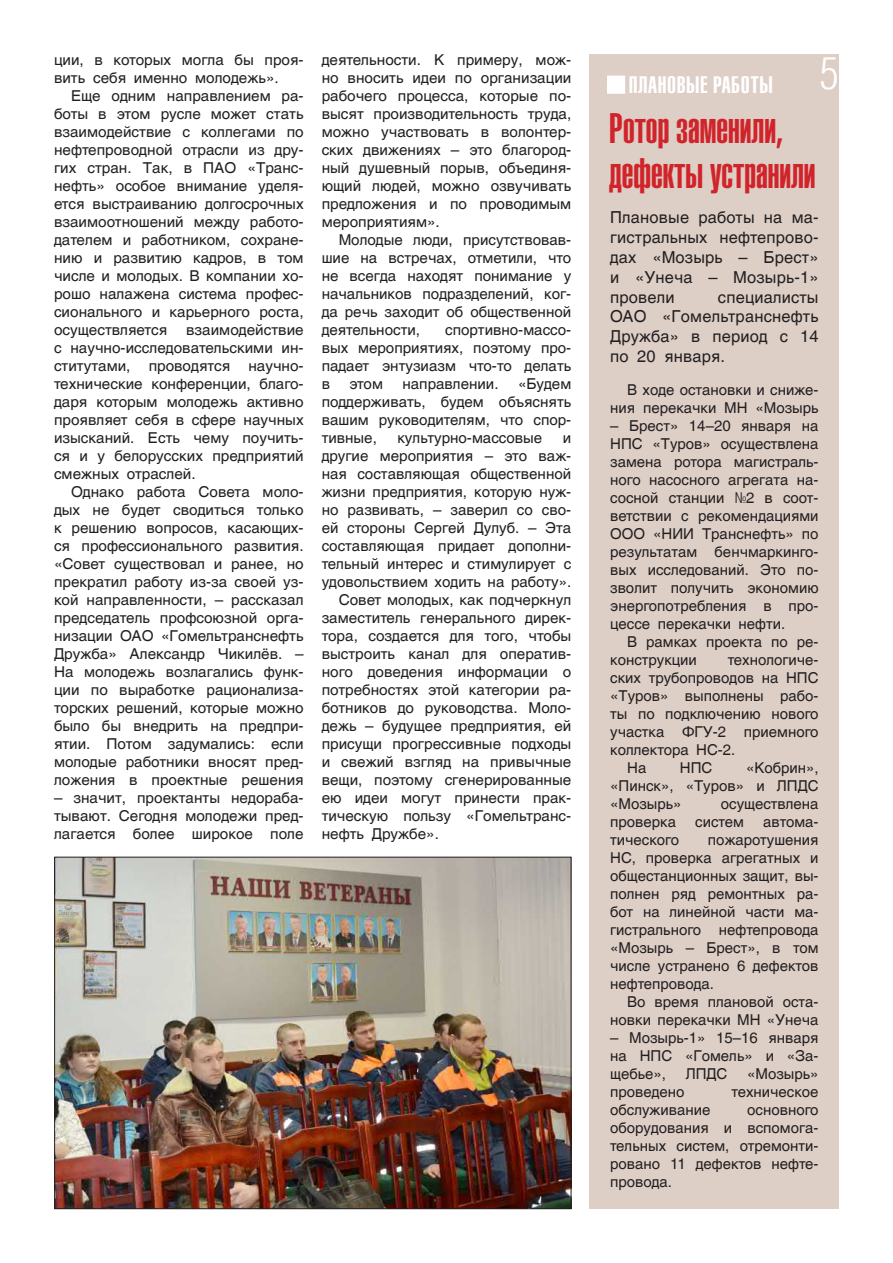
<style>
.page{position:relative;width:893px;height:1263px;background:#fff}
.page>*{position:absolute;margin:0;border:0;box-sizing:border-box;transform-origin:0 0}
.t1{font:300 45px "Helios Cond";color:#fff}
.t2{font:42px "Helios Ultra Compressed";color:#d1232a}
.t3{font:23.55px "Helios Ultra Compressed";letter-spacing:.02em;color:#fff;scale:1.15 1}
.t4{font:16.5px/19.8px "AG Helvetica Cyr Roman";letter-spacing:.01em;color:#231f20;text-align:justify}
.t5{font:15px/18px "AG Helvetica Cyr Roman";color:#231f20;text-align:justify}
.s1{font-family:"Helios Cond";font-weight:300}
</style>
<div class="page">
<div style="left:589px;top:54px;width:250px;height:1155px;background:#ddcfc6"></div>
<div style="left:607px;top:76px;width:18px;height:18px;background:#fff"></div>
<img style="left:56px;top:859px;width:513px;height:348px">
<p class="t5" style="left:54px;top:51px;width:251px">ции, в которых могла бы проя&shy;вить себя именно молодежь».</p>
<p class="t5" style="left:54px;top:87px;width:251px;text-indent:17px">Еще одним направлением ра&shy;боты в этом русле может стать взаимодействие с коллегами по нефтепроводной отрасли из дру&shy;гих стран. Так, в ПАО «Транс&shy;нефть» особое внимание уделя&shy;ется выстраиванию долгосрочных взаимоотношений между работо&shy;дателем и работником, сохране&shy;нию и развитию кадров, в том числе и молодых. В компании хо&shy;рошо налажена система профес&shy;сионального и карьерного роста, осуществляется</p>
<p class="t5" style="left:54px;top:321px;width:251px;text-indent:132px">взаимодействие с научно-исследовательскими ин&shy;ститутами, проводятся научно&shy;технические конференции, благо&shy;даря которым молодежь активно проявляет себя в сфере научных изысканий. Есть чему поучить&shy;ся и у белорусских предприятий смежных отраслей.</p>
<p class="t5" style="left:54px;top:483px;width:251px;text-indent:17px">Однако работа Совета моло&shy;дых не будет сводиться только к решению вопросов, касающих&shy;ся профессионального развития. «Совет существовал и ранее, но прекратил работу из-за своей уз&shy;кой направленности, – рассказал председатель профсоюзной орга&shy;низации ОАО «Гомельтранснефть Дружба» Александр Чикилёв. – На молодежь возлагались функ&shy;ции по выработке рационализа&shy;торских решений, которые можно было бы внедрить на предпри&shy;ятии. Потом задумались: если молодые работники вносят пред&shy;ложения в проектные решения</p>
<p class="t5" style="left:54px;top:789px;width:251px">– значит, проектанты недораба&shy;тывают. Сегодня молодежи пред&shy;лагается более широкое поле</p>
<p class="t5" style="left:322px;top:51px;width:251px">деятельности. К примеру, мож&shy;но вносить идеи по организации рабочего процесса, которые по&shy;высят производительность труда, можно участвовать в волонтер&shy;ских движениях – это благород&shy;ный душевный порыв, объединя&shy;ющий людей, можно озвучивать предложения и по проводимым мероприятиям».</p>
<p class="t5" style="left:322px;top:231px;width:251px;text-indent:17px">Молодые люди, присутствовав&shy;шие на встречах, отметили, что не всегда находят понимание у начальников подразделений, ког&shy;да речь заходит об общественной деятельности,</p>
<p class="t5" style="left:322px;top:321px;width:251px;text-indent:123px">спортивно-массо&shy;вых мероприятиях, поэтому про&shy;падает энтузиазм что-то делать в</p>
<p class="t5" style="left:322px;top:375px;width:251px;text-indent:196px">«Будем поддерживать, будем объяснять вашим руководителям, что спор&shy;тивные,</p>
<p class="t5" style="left:349px;top:375px;width:35px">этом</p>
<p class="t5" style="left:402px;top:375px;width:98px">направлении.</p>
<p class="t5" style="left:397px;top:429px;width:146px">культурно-массовые</p>
<p class="t5" style="left:322px;top:429px;width:251px;text-indent:241px">и другие мероприятия – это важ&shy;ная составляющая общественной жизни предприятия, которую нуж&shy;но развивать, – заверил со сво&shy;ей стороны Сергей Дулуб. – Эта составляющая придает дополни&shy;тельный интерес и стимулирует с удовольствием ходить на работу».</p>
<p class="t5" style="left:322px;top:591px;width:251px;text-indent:17px">Совет молодых, как подчеркнул заместитель генерального дирек&shy;тора, создается для того, чтобы выстроить канал для оператив&shy;ного доведения информации о потребностях этой категории ра&shy;ботников до руководства. Моло&shy;дежь – будущее предприятия, ей присущи прогрессивные подходы и свежий взгляд на привычные вещи, поэтому сгенерированные ею идеи могут принести прак&shy;тическую пользу «Гомельтранс&shy;нефть Дружбе».</p>
<p class="t3" style="left:629px;top:71px;width:127px">ПЛАНОВЫЕ РАБОТЫ</p>
<p class="t1" style="left:820px;top:48px;width:21px">5</p>
<p class="t2" style="left:609px;top:103px;width:175px">Ротор заменили,</p>
<p class="t2" style="left:609px;top:148px;width:208px">дефекты устранили</p>
<p class="t4" style="left:610px;top:208px;width:210px">Плановые работы на ма&shy;гистральных нефтепрово&shy;дах «Мозырь – Брест» и «Унеча – Мозырь-1» провели</p>
<p class="t4" style="left:610px;top:287px;width:210px;text-indent:108px">специалисты ОАО «Гомельтранснефть Дружба» в период с 14 по 20 января.</p>
<p class="t5" style="left:610px;top:381px;width:210px;text-align:right">В ходе остановки и сниже&shy;ния перекачки МН «Мозырь</p>
<p class="t5" style="left:610px;top:417px;width:210px">– Брест» 14–20 января на НПС «Туров» осуществлена замена ротора магистраль&shy;ного насосного агрегата на&shy;сосной станции <span class="s1">№</span>2 в соот&shy;ветствии с рекомендациями ООО «НИИ Транснефть» по результатам бенчмаркинго&shy;вых исследований. Это по&shy;зволит получить экономию энергопотребления в про&shy;цессе перекачки нефти.</p>
<p class="t5" style="left:610px;top:633px;width:210px;text-indent:17px">В рамках проекта по ре&shy;конструкции</p>
<p class="t5" style="left:610px;top:651px;width:210px;text-indent:118px">технологиче&shy;ских трубопроводов на НПС «Туров» выполнены рабо&shy;ты по подключению нового участка ФГУ-2 приемного коллектора НС-2.</p>
<p class="t5" style="left:627px;top:759px;width:21px">На</p>
<p class="t5" style="left:680px;top:759px;width:34px">НПС</p>
<p class="t5" style="left:610px;top:759px;width:210px;text-indent:136px">«Кобрин», «Пинск», «Туров» и ЛПДС «Мозырь»</p>
<p class="t5" style="left:721px;top:795px;width:99px">осуществлена</p>
<p class="t5" style="left:610px;top:813px;width:67px">проверка</p>
<p class="t5" style="left:695px;top:813px;width:50px">систем</p>
<p class="t5" style="left:763px;top:813px;width:57px">автома-</p>
<p class="t5" style="left:610px;top:831px;width:70px">тического</p>
<p class="t5" style="left:610px;top:831px;width:210px;text-indent:98px">пожаротушения НС, проверка агрегатных и общестанционных защит, вы&shy;полнен ряд ремонтных ра&shy;бот на линейной части ма&shy;гистрального нефтепровода «Мозырь – Брест», в том числе устранено 6 дефектов нефтепровода.</p>
<p class="t5" style="left:610px;top:993px;width:210px;text-align:right">Во время плановой оста&shy;новки перекачки МН «Унеча</p>
<p class="t5" style="left:610px;top:1029px;width:210px">– Мозырь-1» 15–16 января на НПС «Гомель» и «За&shy;щебье»,</p>
<p class="t5" style="left:686px;top:1065px;width:43px">ЛПДС</p>
<p class="t5" style="left:747px;top:1065px;width:73px">«Мозырь»</p>
<p class="t5" style="left:610px;top:1083px;width:76px">проведено</p>
<p class="t5" style="left:732px;top:1083px;width:88px">техническое</p>
<p class="t5" style="left:610px;top:1101px;width:102px">обслуживание</p>
<p class="t5" style="left:610px;top:1101px;width:210px;text-indent:137px">основного оборудования и вспомога&shy;тельных систем, отремонти&shy;ровано 11 дефектов нефте&shy;провода.</p>
</div>
